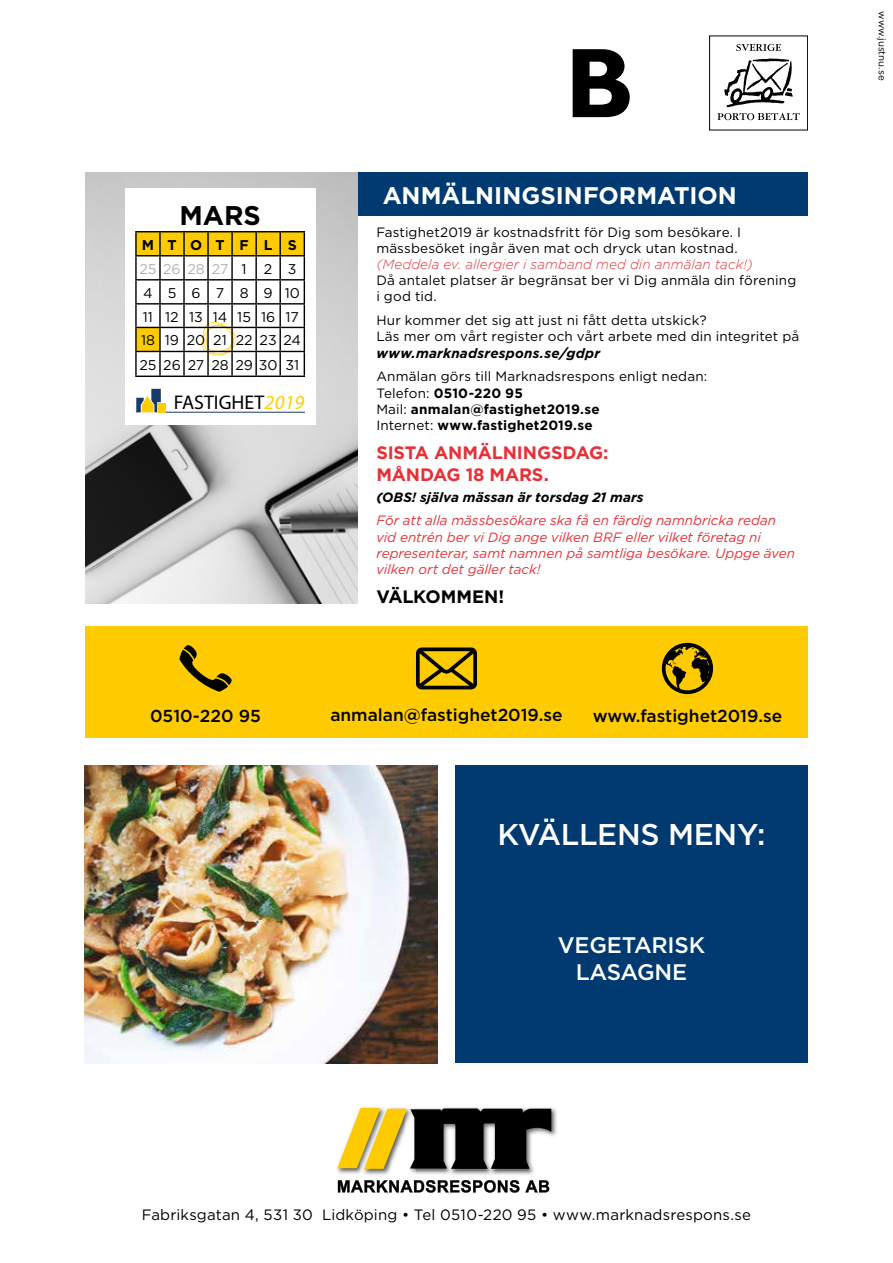
<style>
.page{position:relative;width:893px;height:1263px;background:#fff}
.page>*{position:absolute;margin:0;border:0;box-sizing:border-box;transform-origin:0 0}
.t1{font:500 30px "Gotham";letter-spacing:-.01em;color:#fff}
.t2{font:700 27px "Gotham";color:#000}
.t3{font:700 24px "Gotham";color:#fff}
.t4{font:500 22.5px/27px "Gotham";letter-spacing:-.01em;color:#fff;text-align:center}
.t5{font:19.95px "Myriad Pro";color:#000}
.t6{font:700 18px/21.6px "Gotham";letter-spacing:-.01em;color:#e73037}
.t7{font:700 18px "Gotham";letter-spacing:-.01em;color:#000}
.t8{font:500 17.25px "Gotham";color:#000}
.t9{font:15px "Gotham";letter-spacing:.01em;color:#000}
.t10{font:14.1px/24px "Gotham";color:#000}
.t11{font:13.5px/16.2px "Gotham";letter-spacing:.01em;color:#000}
.t12{font:italic 13.5px/16.2px "Gotham HTF";color:#e73037}
.t13{font:italic 700 13.5px "Gotham";letter-spacing:.01em;color:#000}
.t14{font:italic 300 13.5px "Gotham";letter-spacing:.005em;color:#e73037}
.t15{font:9.75px "Gotham";color:#000}
.s1{font-weight:700}
.s2{color:#b3b2b2}
.s3{font-style:italic;color:#ffcd00}
</style>
<div class="page">
<img style="left:337px;top:1169px;width:23px;height:5px">
<img style="left:360px;top:1107px;width:29px;height:68px">
<img style="left:415px;top:1107px;width:142px;height:68px">
<img style="left:410px;top:1169px;width:5px;height:5px">
<svg style="left:337px;top:1108px;width:214px;height:61px"></svg>
<svg style="left:338px;top:1180px;width:211px;height:13px"></svg>
<div style="left:357px;top:172px;width:450px;height:44px;background:#003a70"></div>
<div style="left:85px;top:626px;width:723px;height:112px;background:#feca00"></div>
<svg style="left:179px;top:645px;width:53px;height:47px"></svg>
<svg style="left:416px;top:647px;width:61px;height:42px"></svg>
<svg style="left:662px;top:643px;width:51px;height:51px"></svg>
<div style="left:709px;top:36px;width:99px;height:94px;border:1px solid #000"></div>
<svg style="left:736px;top:44px;width:45px;height:7px"></svg>
<svg style="left:717px;top:58px;width:83px;height:62px"></svg>
<svg style="left:573px;top:49px;width:57px;height:68px"></svg>
<div style="left:455px;top:765px;width:353px;height:298px;background:#003a70"></div>
<img style="left:85px;top:765px;width:353px;height:298px">
<img style="left:85px;top:172px;width:272px;height:431px">
<div style="left:125px;top:188px;width:190px;height:236px;background:#fff"></div>
<svg style="left:135px;top:231px;width:170px;height:146px"></svg>
<hr style="left:165px;top:412px;width:140px;height:1px;background:#193b6a">
<div style="left:158px;top:403px;width:8px;height:9px;background:#ffcd00"></div>
<svg style="left:136px;top:389px;width:25px;height:24px"></svg>
<h2 class="t2" style="left:179px;top:198px;width:83px">MARS</h2>
<p class="t10" style="left:139px;top:232px;width:163px"><span class="s1">MTOTFLS<br></span><span class="s2">25262827</span> 1 2 3<br>45678910<br>11 12 13 14 15 16 17<br>18 19 20 21 22 23 24<br>25 26 27 28 29 30 31</p>
<h3 class="t5" style="left:174px;top:390px;width:132px">FASTIGHET<span class="s3">2019</span></h3>
<h3 class="t3" style="left:383px;top:180px;width:356px">ANMÄLNINGSINFORMATION</h3>
<p class="t11" style="left:376px;top:223px;width:366px">Fastighet2019 är kostnadsfritt för Dig som besökare. I mässbesöket ingår även mat och dryck utan kostnad.</p>
<p class="t14" style="left:376px;top:256px;width:378px">(Meddela ev. allergier i samband med din anmälan tack!)</p>
<p class="t11" style="left:376px;top:272px;width:421px">Då antalet platser är begränsat ber vi Dig anmäla din förening i god tid.</p>
<p class="t11" style="left:376px;top:312px;width:424px">Hur kommer det sig att just ni fått detta utskick?<br>Läs mer om vårt register och vårt arbete med din integritet på</p>
<p class="t13" style="left:376px;top:344px;width:225px">www.marknadsrespons.se/gdpr</p>
<p class="t11" style="left:376px;top:368px;width:332px">Anmälan görs till Marknadsrespons enligt nedan:<br>Telefon: <span class="s1">0510-220 95<br></span>Mail: <span class="s1">anmalan@fastighet2019.se<br></span>Internet: <span class="s1">www.fastighet2019.se</span></p>
<h3 class="t6" style="left:376px;top:442px;width:234px">SISTA ANMÄLNINGSDAG:<br>MÅNDAG 18 MARS.</h3>
<p class="t13" style="left:376px;top:488px;width:269px">(OBS! själva mässan är torsdag 21 mars</p>
<p class="t12" style="left:376px;top:512px;width:420px">För att alla mässbesökare ska få en färdig namnbricka redan vid entrén ber vi Dig ange vilken BRF eller vilket företag ni representerar, samt namnen på samtliga besökare. Uppge även vilken ort det gäller tack!</p>
<h3 class="t7" style="left:376px;top:585px;width:129px">VÄLKOMMEN!</h3>
<p class="t8" style="left:150px;top:704px;width:112px">0510-220 95</p>
<p class="t8" style="left:330px;top:703px;width:234px">anmalan@fastighet2019.se</p>
<p class="t8" style="left:593px;top:704px;width:191px">www.fastighet2019.se</p>
<h1 class="t1" style="left:498px;top:815px;width:269px">KVÄLLENS MENY:</h1>
<h3 class="t4" style="left:558px;top:931px;width:149px">VEGETARISK<br>LASAGNE</h3>
<p class="t15" style="left:888px;top:11px;width:71px;rotate:90deg">www.justnu.se</p>
<p class="t9" style="left:142px;top:1205px;width:610px">Fabriksgatan 4, 531 30 Lidköping • Tel 0510-220 95 • www.marknadsrespons.se</p>
</div>
